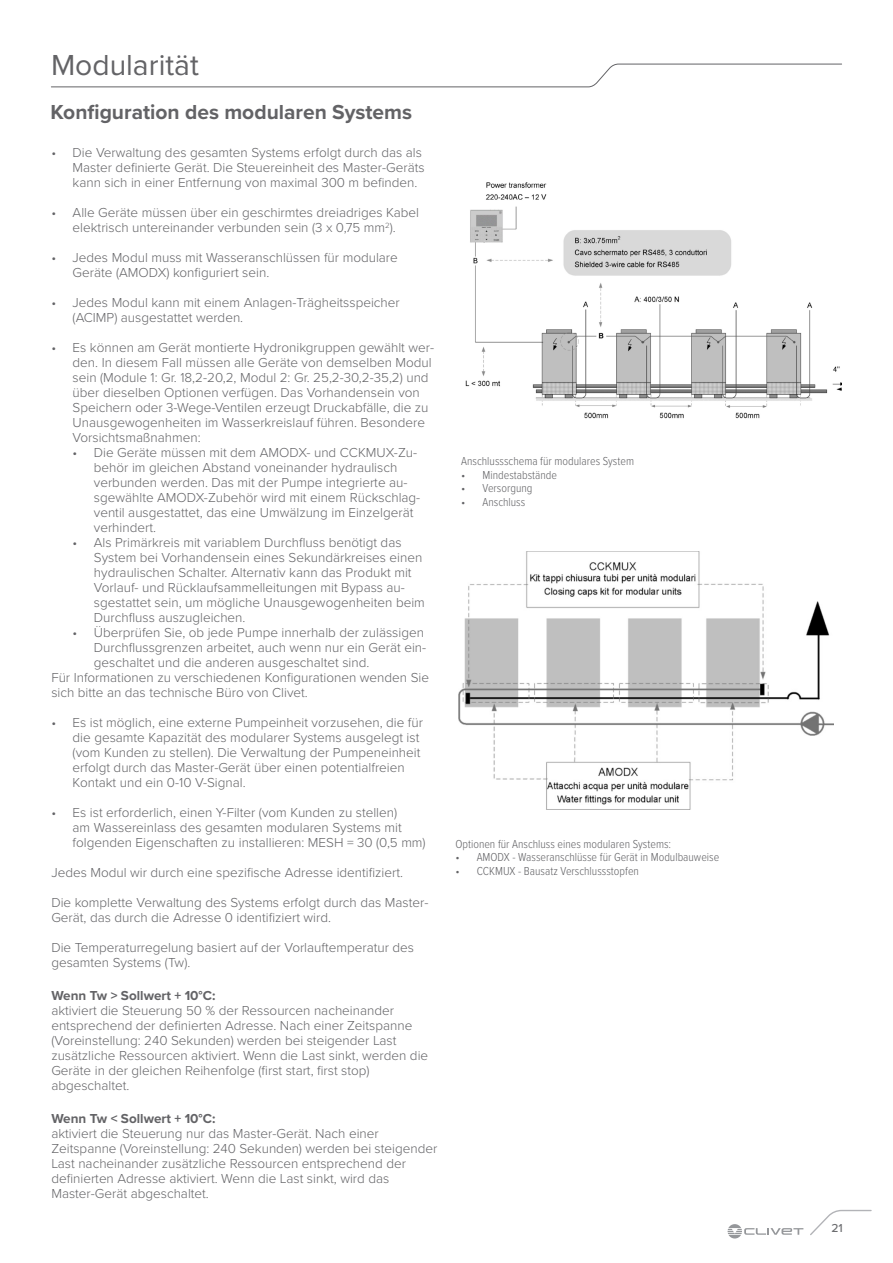
<style>
.page{position:relative;width:893px;height:1263px;background:#fff}
.page>*{position:absolute;margin:0;border:0;box-sizing:border-box;transform-origin:0 0}
.t1{font:30px "Proxima Nova";color:#636366}
.t2{font:700 21px "Proxima Nova";color:#636366}
.t3{font:300 13.5px/15px "Proxima Nova";color:#636366}
.t4{font:700 13.5px "Proxima Nova";color:#636366}
.t5{font:300 12px "Proxima Nova Cond";color:#636366}
.t6{font:500 12px "Proxima Nova";color:#6c6d70}
</style>
<div class="page">
<svg style="left:51px;top:63px;width:791px;height:24px"></svg>
<svg style="left:810px;top:1209px;width:62px;height:26px"></svg>
<svg style="left:728px;top:1224px;width:75px;height:14px"></svg>
<img style="left:465px;top:182px;width:377px;height:237px">
<img style="left:458px;top:552px;width:376px;height:257px">
<h1 class="t1" style="left:51px;top:42px;width:149px">Modularität</h1>
<h2 class="t2" style="left:51px;top:96px;width:363px">Konfiguration des modularen Systems</h2>
<p class="t3" style="left:73px;top:144px;width:354px;text-indent:-21px">• Die Verwaltung des gesamten Systems erfolgt durch das als<br>Master definierte Gerät. Die Steuereinheit des Master-Geräts kann sich in einer Entfernung von maximal 300 m befinden.</p>
<p class="t3" style="left:51px;top:204px;width:369px;text-align:center">• Alle Geräte müssen über ein geschirmtes dreiadriges Kabel elektrisch untereinander verbunden sein (3 x 0,75 mm<sup>2</sup>).</p>
<p class="t3" style="left:73px;top:249px;width:327px;text-indent:-21px">• Jedes Modul muss mit Wasseranschlüssen für modulare<br>Geräte (AMODX) konfiguriert sein.</p>
<p class="t3" style="left:73px;top:294px;width:329px;text-indent:-21px">• Jedes Modul kann mit einem Anlagen-Trägheitsspeicher (ACIMP) ausgestattet werden.</p>
<p class="t3" style="left:73px;top:339px;width:363px;text-indent:-21px">• Es können am Gerät montierte Hydronikgruppen gewählt wer&shy;den. In diesem Fall müssen alle Geräte von demselben Modul sein (Module 1: Gr. 18,2-20,2, Modul 2: Gr. 25,2-30,2-35,2) und über dieselben Optionen verfügen. Das Vorhandensein von Speichern oder 3-Wege-Ventilen erzeugt Druckabfälle, die zu Unausgewogenheiten im Wasserkreislauf führen. Besondere Vorsichtsmaßnahmen:</p>
<p class="t3" style="left:94px;top:444px;width:328px;text-indent:-21px">• Die Geräte müssen mit dem AMODX- und CCKMUX-Zu&shy;behör im gleichen Abstand voneinander hydraulisch verbunden werden. Das mit der Pumpe integrierte au&shy;sgewählte AMODX-Zubehör wird mit einem Rückschlag&shy;ventil ausgestattet, das eine Umwälzung im Einzelgerät verhindert.</p>
<p class="t3" style="left:94px;top:534px;width:333px;text-indent:-21px">• Als Primärkreis mit variablem Durchfluss benötigt das System bei Vorhandensein eines Sekundärkreises einen hydraulischen Schalter. Alternativ kann das Produkt mit Vorlauf- und Rücklaufsammelleitungen mit Bypass au&shy;sgestattet sein, um mögliche Unausgewogenheiten beim Durchfluss auszugleichen.</p>
<p class="t3" style="left:73px;top:624px;width:353px">• Überprüfen Sie, ob jede Pumpe innerhalb der zulässigen</p>
<p class="t3" style="left:94px;top:639px;width:334px">Durchflussgrenzen arbeitet, auch wenn nur ein Gerät ein-</p>
<p class="t3" style="left:94px;top:654px;width:277px">geschaltet und die anderen ausgeschaltet sind.</p>
<p class="t3" style="left:51px;top:669px;width:379px">Für Informationen zu verschiedenen Konfigurationen wenden Sie</p>
<p class="t3" style="left:51px;top:684px;width:258px">sich bitte an das technische Büro von Clivet.</p>
<p class="t3" style="left:73px;top:714px;width:352px;text-indent:-21px">• Es ist möglich, eine externe Pumpeinheit vorzusehen, die für die gesamte Kapazität des modularer Systems ausgelegt ist (vom Kunden zu stellen). Die Verwaltung der Pumpeneinheit erfolgt durch das Master-Gerät über einen potentialfreien Kontakt und ein 0-10 V-Signal.</p>
<p class="t3" style="left:73px;top:804px;width:355px;text-indent:-21px">• Es ist erforderlich, einen Y-Filter (vom Kunden zu stellen)<br>am Wassereinlass des gesamten modularen Systems mit folgenden Eigenschaften zu installieren: MESH = 30 (0,5 mm)</p>
<p class="t3" style="left:51px;top:864px;width:353px">Jedes Modul wir durch eine spezifische Adresse identifiziert.</p>
<p class="t3" style="left:51px;top:894px;width:379px">Die komplette Verwaltung des Systems erfolgt durch das Master-<br>Gerät, das durch die Adresse 0 identifiziert wird.</p>
<p class="t3" style="left:51px;top:939px;width:364px">Die Temperaturregelung basiert auf der Vorlauftemperatur des gesamten Systems (Tw).</p>
<p class="t4" style="left:51px;top:986px;width:166px">Wenn Tw &gt; Sollwert + 10°C:</p>
<p class="t3" style="left:51px;top:1002px;width:378px">aktiviert die Steuerung 50 % der Ressourcen nacheinander entsprechend der definierten Adresse. Nach einer Zeitspanne (Voreinstellung: 240 Sekunden) werden bei steigender Last zusätzliche Ressourcen aktiviert. Wenn die Last sinkt, werden die Geräte in der gleichen Reihenfolge (first start, first stop) abgeschaltet.</p>
<p class="t4" style="left:51px;top:1109px;width:166px">Wenn Tw &lt; Sollwert + 10°C:</p>
<p class="t3" style="left:51px;top:1125px;width:387px">aktiviert die Steuerung nur das Master-Gerät. Nach einer Zeitspanne (Voreinstellung: 240 Sekunden) werden bei steigender Last nacheinander zusätzliche Ressourcen entsprechend der definierten Adresse aktiviert. Wenn die Last sinkt, wird das Master-Gerät abgeschaltet.</p>
<p class="t5" style="left:461px;top:453px;width:174px">Anschlussschema für modulares System</p>
<p class="t5" style="left:461px;top:466px;width:97px">• Mindestabstände</p>
<p class="t5" style="left:461px;top:480px;width:73px">• Versorgung</p>
<p class="t5" style="left:461px;top:493px;width:66px">• Anschluss</p>
<p class="t5" style="left:455px;top:835px;width:217px">Optionen für Anschluss eines modularen Systems:</p>
<p class="t5" style="left:455px;top:848px;width:265px">• AMODX - Wasseranschlüsse für Gerät in Modulbauweise</p>
<p class="t5" style="left:455px;top:862px;width:185px">• CCKMUX - Bausatz Verschlussstopfen</p>
<p class="t6" style="left:831px;top:1219px;width:13px">21</p>
</div>
